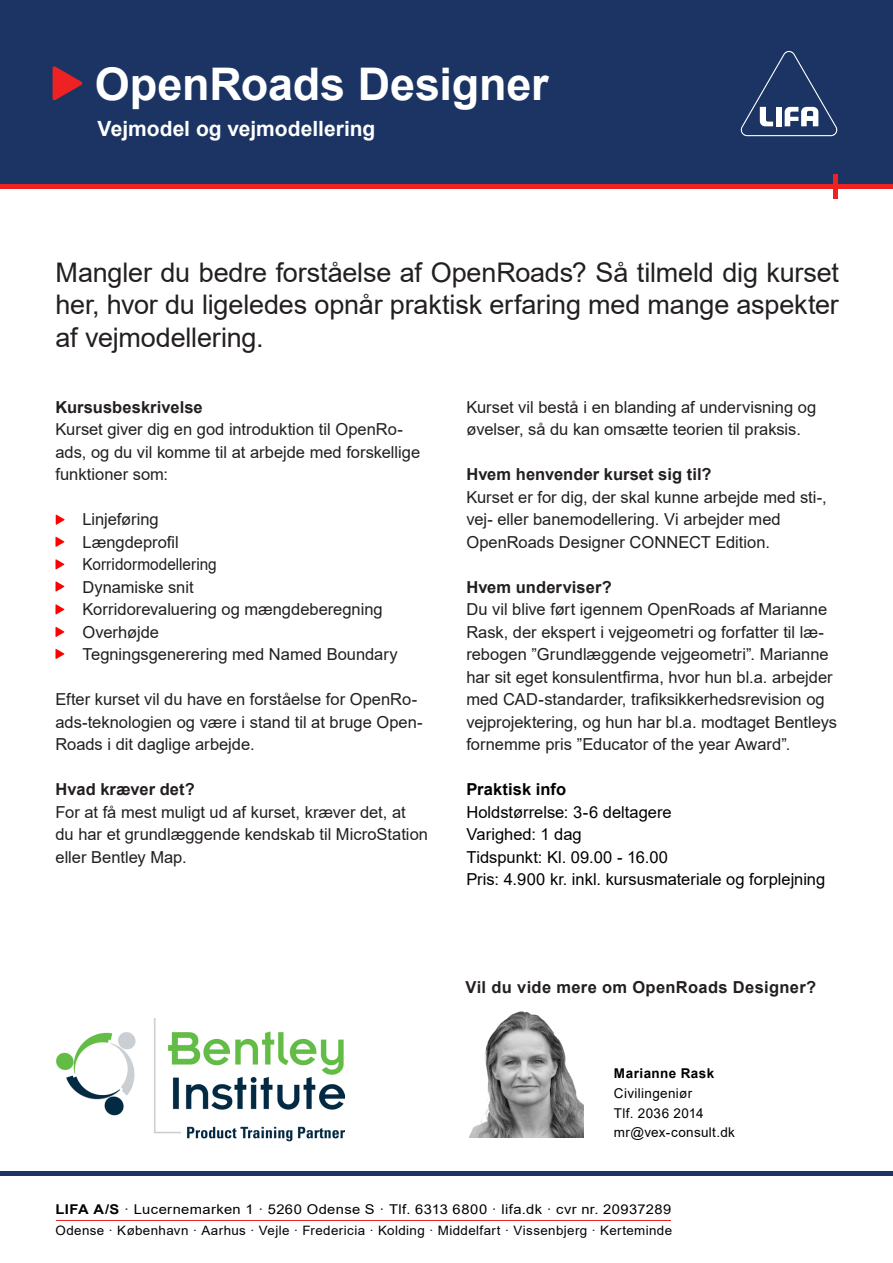
<style>
.page{position:relative;width:893px;height:1263px;background:#fff}
.page>*{position:absolute;margin:0;border:0;box-sizing:border-box;transform-origin:0 0}
.t1{font:700 45px "Arial";letter-spacing:-.005em;color:#fff}
.t2{font:27px/32.4px "Arial";letter-spacing:-.005em;color:#231f20;text-align:justify}
.t3{font:700 21px "Arial";color:#fff}
.t4{font:16.5px/22.5px "Arial";color:#231f20}
.t5{font:16.5px "Arial";color:#000}
.Billedtekst__Sort{font:700 16.5px "Arial";letter-spacing:.005em;color:#231f20}
.t6{font:16.5px "Arial";color:#231f20;scale:.93 1}
.t7{font:700 16.5px "Arial";letter-spacing:.005em;color:#000}
.Brødtekst__Hvid{font:13.5px "Arial";letter-spacing:.025em;color:#000;scale:1.09 1}
.Brødtekst__Hvid-2{font:13.5px/19.5px "Arial";letter-spacing:.025em;color:#000}
.Mellemrubrik__Hvid{font:700 13.5px "Arial";letter-spacing:.035em;color:#000}
.t8{font:12.9px "Arial";letter-spacing:.03em;color:#000}
.s1{font-weight:700}
</style>
<div class="page">
<div style="left:0;top:0;width:893px;height:185px;background:#1b3463"></div>
<img style="left:56px;top:1018px;width:288px;height:123px">
<div style="left:1px;top:1171px;width:892px;height:5px;background:#1b3463"></div>
<hr style="left:56px;top:1220px;width:615px;height:1px;background:#ee2123">
<hr style="left:833px;top:174px;width:4px;height:25px;background:#ee2123">
<div style="left:0;top:184px;width:893px;height:5px;background:#ee2123"></div>
<svg style="left:740px;top:51px;width:97px;height:85px"></svg>
<svg style="left:53px;top:66px;width:29px;height:34px"></svg>
<svg style="left:55px;top:649px;width:9px;height:10px"></svg>
<svg style="left:55px;top:627px;width:9px;height:10px"></svg>
<svg style="left:55px;top:604px;width:9px;height:10px"></svg>
<svg style="left:55px;top:537px;width:9px;height:10px"></svg>
<svg style="left:56px;top:515px;width:9px;height:10px"></svg>
<svg style="left:55px;top:581px;width:9px;height:10px"></svg>
<svg style="left:55px;top:559px;width:9px;height:10px"></svg>
<img style="left:469px;top:1011px;width:115px;height:126px">
<p class="t1" style="left:95px;top:53px;width:455px">OpenRoads Designer</p>
<p class="t3" style="left:98px;top:114px;width:279px">Vejmodel og vejmodellering</p>
<p class="t2" style="left:56px;top:256px;width:785px">Mangler du bedre forståelse af OpenRoads? Så tilmeld dig kurset her, hvor du ligeledes opnår praktisk erfaring med mange aspekter af vejmodellering.</p>
<p class="Billedtekst__Sort" style="left:56px;top:395px;width:149px">Kursusbeskrivelse</p>
<p class="t4" style="left:56px;top:418px;width:366px">Kurset giver dig en god introduktion til OpenRo&shy;ads, og du vil komme til at arbejde med forskellige funktioner som:</p>
<p class="t4" style="left:56px;top:508px;width:105px">• Linjeføring</p>
<p class="t4" style="left:56px;top:531px;width:125px">• Længdeprofil</p>
<p class="t6" style="left:56px;top:553px;width:175px">• Korridormodellering</p>
<p class="t4" style="left:56px;top:576px;width:140px">• Dynamiske snit</p>
<p class="t4" style="left:56px;top:598px;width:329px">• Korridorevaluering og mængdeberegning</p>
<p class="t4" style="left:56px;top:621px;width:105px">• Overhøjde</p>
<p class="t4" style="left:56px;top:643px;width:344px">• Tegningsgenerering med Named Boundary</p>
<p class="t4" style="left:56px;top:688px;width:369px">Efter kurset vil du have en forståelse for OpenRo&shy;ads-teknologien og være i stand til at bruge Open-<br>Roads i dit daglige arbejde.</p>
<p class="Billedtekst__Sort" style="left:56px;top:778px;width:141px">Hvad kræver det?</p>
<p class="t4" style="left:56px;top:801px;width:374px">For at få mest muligt ud af kurset, kræver det, at du har et grundlæggende kendskab til MicroStation eller Bentley Map.</p>
<p class="t4" style="left:466px;top:396px;width:351px">Kurset vil bestå i en blanding af undervisning og øvelser, så du kan omsætte teorien til praksis.</p>
<p class="Billedtekst__Sort" style="left:466px;top:463px;width:247px">Hvem henvender kurset sig til?</p>
<p class="t4" style="left:466px;top:486px;width:362px">Kurset er for dig, der skal kunne arbejde med sti-, vej- eller banemodellering. Vi arbejder med</p>
<p class="t4" style="left:466px;top:531px;width:305px">OpenRoads Designer CONNECT Edition.</p>
<p class="Billedtekst__Sort" style="left:466px;top:575px;width:147px">Hvem underviser?</p>
<p class="t4" style="left:466px;top:598px;width:372px">Du vil blive ført igennem OpenRoads af Marianne Rask, der ekspert i vejgeometri og forfatter til læ&shy;rebogen ”Grundlæggende vejgeometri”. Marianne har sit eget konsulentfirma, hvor hun bl.a. arbejder med CAD-standarder, trafiksikkerhedsrevision og vejprojektering, og hun har bl.a. modtaget Bentleys fornemme pris ”Educator of the year Award”.</p>
<p class="t7" style="left:466px;top:778px;width:101px">Praktisk info</p>
<p class="t5" style="left:466px;top:801px;width:207px">Holdstørrelse: 3-6 deltagere</p>
<p class="t5" style="left:466px;top:823px;width:117px">Varighed: 1 dag</p>
<p class="t5" style="left:466px;top:846px;width:203px">Tidspunkt: Kl. 09.00 - 16.00</p>
<p class="t5" style="left:466px;top:868px;width:360px">Pris: 4.900 kr. inkl. kursusmateriale og forplejning</p>
<p class="Billedtekst__Sort" style="left:466px;top:975px;width:352px">Vil du vide mere om OpenRoads Designer?</p>
<p class="Mellemrubrik__Hvid" style="left:614px;top:1064px;width:102px">Marianne Rask</p>
<p class="Brødtekst__Hvid-2" style="left:614px;top:1083px;width:123px">Civilingeniør<br>Tlf. 2036 2014 mr@vex-consult.dk</p>
<p class="Brødtekst__Hvid" style="left:56px;top:1200px;width:566px"><span class="s1">LIFA A/S</span> · Lucernemarken 1 · 5260 Odense S · Tlf. 6313 6800 · lifa.dk · cvr nr. 20937289</p>
<p class="t8" style="left:56px;top:1222px;width:618px">Odense · København · Aarhus · Vejle · Fredericia · Kolding · Middelfart · Vissenbjerg · Kerteminde</p>
</div>
